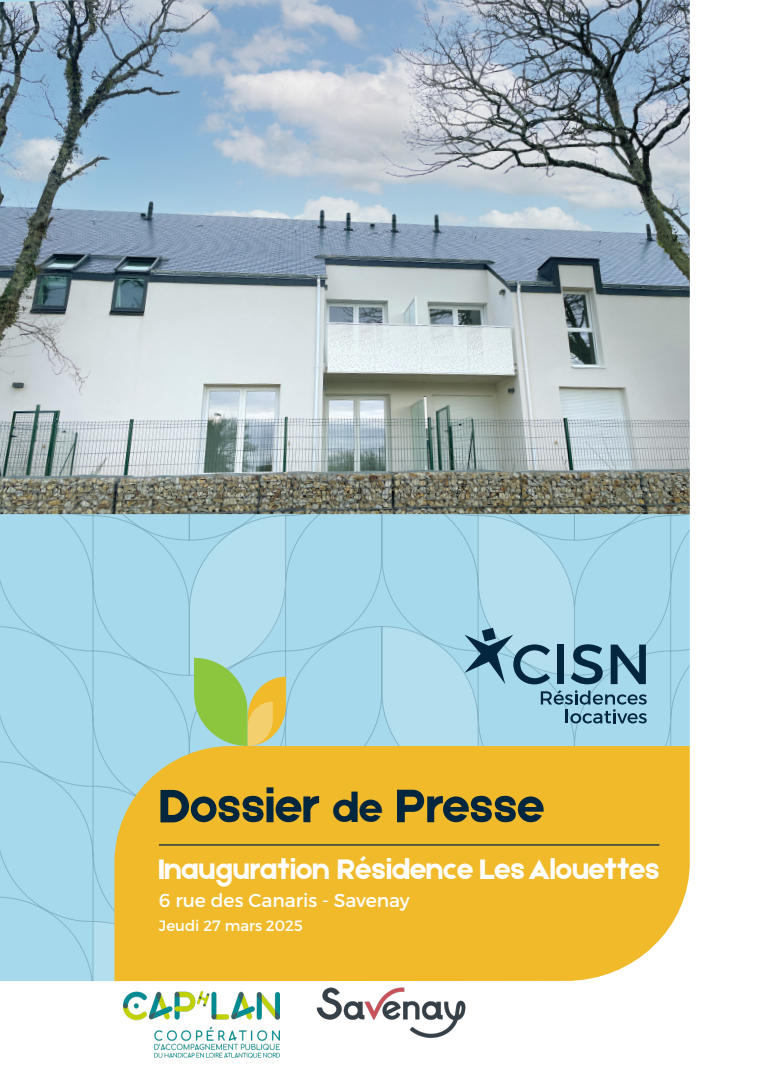
<style>
.page{position:relative;width:780px;height:1088px;background:#fff}
.page>*{position:absolute;margin:0;border:0;box-sizing:border-box;transform-origin:0 0}
.t1{font:50px "Etna";color:#03263f}
.t2{font:30px "Etna";color:#fff}
.t3{font:18.75px "Montserrat";color:#fff}
.t4{font:15px "Montserrat";color:#fff}
.s1{font-size:43.5px}
</style>
<div class="page">
<img style="left:0;top:0;width:690px;height:982px">
<svg style="left:93px;top:516px;width:577px;height:542px;background:#cccc94"></svg>
<img style="left:123px;top:987px;width:156px;height:70px">
<img style="left:308px;top:976px;width:166px;height:65px">
<p class="t1" style="left:159px;top:770px;width:386px">Dossier <span class="s1">de</span> Presse</p>
<p class="t2" style="left:159px;top:848px;width:502px">Inauguration Résidence Les Alouettes</p>
<p class="t3" style="left:159px;top:889px;width:252px">6 rue des Canaris - Savenay</p>
<p class="t4" style="left:159px;top:916px;width:145px">Jeudi 27 mars 2025</p>
</div>
